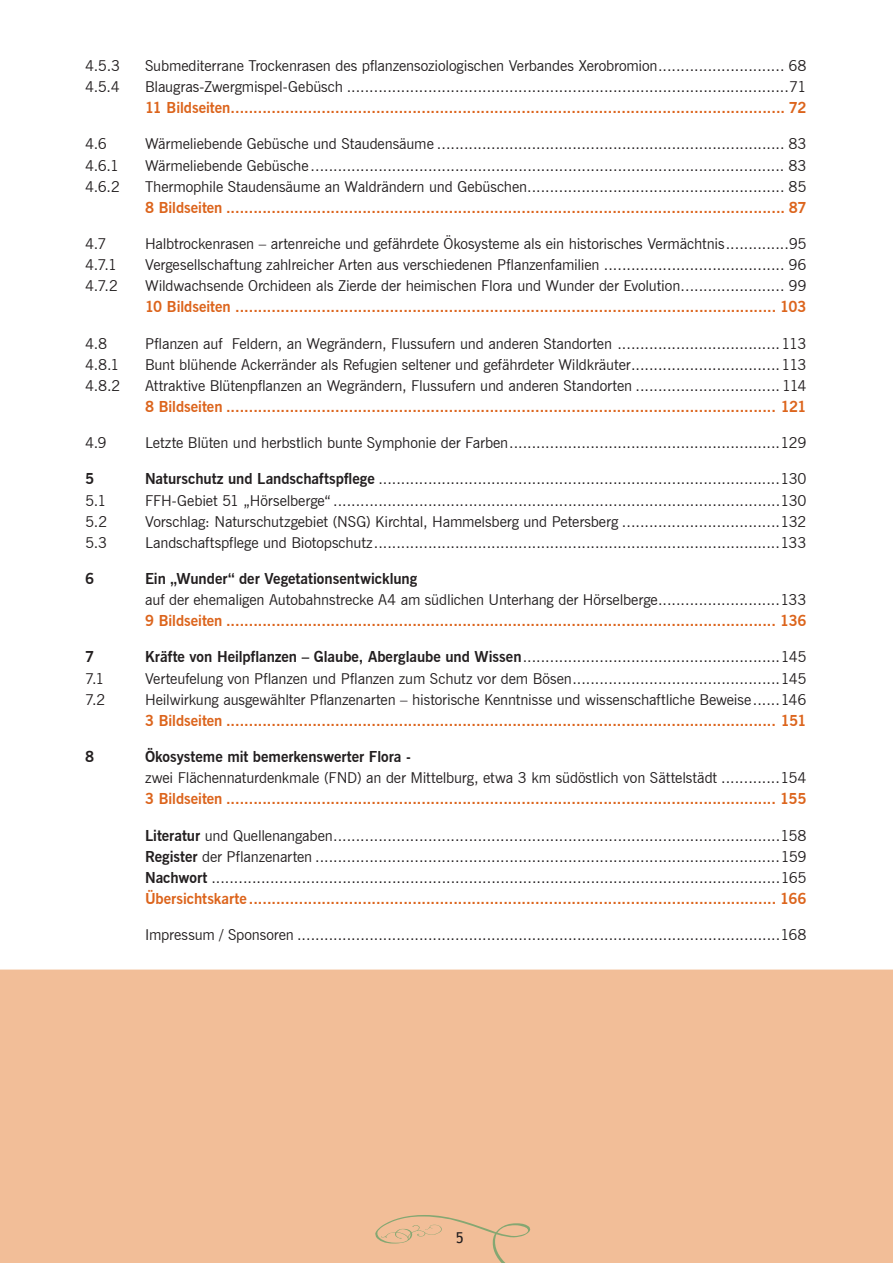
<style>
.page{position:relative;width:893px;height:1263px;background:#fff}
.page>*{position:absolute;margin:0;border:0;box-sizing:border-box;transform-origin:0 0}
.t1{font:15px/21.1px "News Gothic BT";letter-spacing:-.01em;color:#231f20;text-align:justify}
.t2{font:700 15px "News Gothic BT";letter-spacing:-.005em;color:#dc641c}
.t3{font:700 15px "News Gothic BT";color:#231f20}
.t4{font:15px "Trebuchet MS";color:#231f20}
.s1{font-weight:700}
.s2{font-weight:700;color:#dc641c}
</style>
<div class="page">
<div style="left:0;top:969px;width:893px;height:294px;background:#f2be98"></div>
<svg style="left:375px;top:1215px;width:155px;height:48px;background:#eabc95"></svg>
<p class="t1" style="left:85px;top:55px;width:37px">4.5.3</p>
<p class="t1" style="left:145px;top:55px;width:663px">Submediterrane Trockenrasen des pflanzensoziologischen Verbandes Xerobromion............................ 68</p>
<p class="t1" style="left:85px;top:76px;width:36px">4.5.4</p>
<p class="t1" style="left:145px;top:76px;width:663px">Blaugras-Zwergmispel-Gebüsch ..................................................................................................71</p>
<p class="t2" style="left:145px;top:99px;width:663px">11 Bildseiten.......................................................................................................................... 72</p>
<p class="t1" style="left:85px;top:133px;width:23px">4.6</p>
<p class="t1" style="left:145px;top:133px;width:663px">Wärmeliebende Gebüsche und Staudensäume ............................................................................. 83</p>
<p class="t1" style="left:85px;top:155px;width:36px">4.6.1</p>
<p class="t1" style="left:145px;top:155px;width:663px">Wärmeliebende Gebüsche ......................................................................................................... 83</p>
<p class="t1" style="left:85px;top:176px;width:37px">4.6.2</p>
<p class="t1" style="left:145px;top:176px;width:663px">Thermophile Staudensäume an Waldrändern und Gebüschen......................................................... 85</p>
<p class="t2" style="left:145px;top:198px;width:663px">8 Bildseiten ........................................................................................................................... 87</p>
<p class="t1" style="left:85px;top:233px;width:23px">4.7</p>
<p class="t1" style="left:145px;top:233px;width:663px">Halbtrockenrasen – artenreiche und gefährdete Ökosysteme als ein historisches Vermächtnis..............95</p>
<p class="t1" style="left:85px;top:254px;width:34px">4.7.1</p>
<p class="t1" style="left:145px;top:254px;width:663px">Vergesellschaftung zahlreicher Arten aus verschiedenen Pflanzenfamilien ........................................ 96</p>
<p class="t1" style="left:85px;top:275px;width:35px">4.7.2</p>
<p class="t1" style="left:145px;top:275px;width:663px">Wildwachsende Orchideen als Zierde der heimischen Flora und Wunder der Evolution....................... 99</p>
<p class="t2" style="left:145px;top:298px;width:663px">10 Bildseiten ....................................................................................................................... 103</p>
<p class="t1" style="left:85px;top:333px;width:24px">4.8</p>
<p class="t1" style="left:145px;top:333px;width:663px">Pflanzen auf Feldern, an Wegrändern, Flussufern und anderen Standorten ....................................113</p>
<p class="t1" style="left:85px;top:354px;width:36px">4.8.1</p>
<p class="t1" style="left:145px;top:354px;width:663px">Bunt blühende Ackerränder als Refugien seltener und gefährdeter Wildkräuter.................................113</p>
<p class="t1" style="left:85px;top:375px;width:37px">4.8.2</p>
<p class="t1" style="left:145px;top:375px;width:663px">Attraktive Blütenpflanzen an Wegrändern, Flussufern und anderen Standorten ................................114</p>
<p class="t2" style="left:145px;top:398px;width:663px">8 Bildseiten ......................................................................................................................... 121</p>
<p class="t1" style="left:85px;top:432px;width:23px">4.9</p>
<p class="t1" style="left:145px;top:432px;width:663px">Letzte Blüten und herbstlich bunte Symphonie der Farben............................................................129</p>
<p class="t3" style="left:85px;top:470px;width:11px">5</p>
<p class="t1" style="left:145px;top:468px;width:663px"><span class="s1">Naturschutz und Landschaftspflege</span> .........................................................................................130</p>
<p class="t1" style="left:85px;top:489px;width:23px">5.1</p>
<p class="t1" style="left:145px;top:489px;width:663px">FFH-Gebiet 51 „Hörselberge“ ...................................................................................................130</p>
<p class="t1" style="left:85px;top:511px;width:24px">5.2</p>
<p class="t1" style="left:145px;top:511px;width:663px">Vorschlag: Naturschutzgebiet (NSG) Kirchtal, Hammelsberg und Petersberg ...................................132</p>
<p class="t1" style="left:85px;top:532px;width:24px">5.3</p>
<p class="t1" style="left:145px;top:532px;width:663px">Landschaftspflege und Biotopschutz..........................................................................................133</p>
<p class="t3" style="left:85px;top:569px;width:11px">6</p>
<p class="t3" style="left:145px;top:569px;width:274px">Ein „Wunder“ der Vegetationsentwicklung</p>
<p class="t1" style="left:145px;top:589px;width:663px">auf der ehemaligen Autobahnstrecke A4 am südlichen Unterhang der Hörselberge...........................133</p>
<p class="t2" style="left:145px;top:612px;width:663px">9 Bildseiten ......................................................................................................................... 136</p>
<p class="t3" style="left:85px;top:648px;width:11px">7</p>
<p class="t1" style="left:145px;top:646px;width:663px"><span class="s1">Kräfte von Heilpflanzen – Glaube, Aberglaube und Wissen</span>.........................................................145</p>
<p class="t1" style="left:85px;top:668px;width:21px">7.1</p>
<p class="t1" style="left:145px;top:668px;width:663px">Verteufelung von Pflanzen und Pflanzen zum Schutz vor dem Bösen..............................................145</p>
<p class="t1" style="left:85px;top:689px;width:22px">7.2</p>
<p class="t1" style="left:145px;top:689px;width:663px">Heilwirkung ausgewählter Pflanzenarten – historische Kenntnisse und wissenschaftliche Beweise......146</p>
<p class="t2" style="left:145px;top:711px;width:663px">3 Bildseiten ......................................................................................................................... 151</p>
<p class="t3" style="left:85px;top:748px;width:11px">8</p>
<p class="t3" style="left:145px;top:748px;width:268px">Ökosysteme mit bemerkenswerter Flora -</p>
<p class="t1" style="left:145px;top:767px;width:663px">zwei Flächennaturdenkmale (FND) an der Mittelburg, etwa 3 km südöstlich von Sättelstädt .............154</p>
<p class="t2" style="left:145px;top:790px;width:663px">3 Bildseiten ......................................................................................................................... 155</p>
<p class="t1" style="left:145px;top:824px;width:663px"><span class="s1">Literatur</span> und Quellenangaben...................................................................................................158<br><span class="s1">Register</span> der Pflanzenarten .......................................................................................................159<br><span class="s1">Nachwort</span> ..............................................................................................................................165<br><span class="s2">Übersichtskarte .................................................................................................................... 166</span></p>
<p class="t1" style="left:145px;top:924px;width:663px">Impressum / Sponsoren ...........................................................................................................168</p>
<p class="t4" style="left:456px;top:1229px;width:9px">5</p>
</div>
